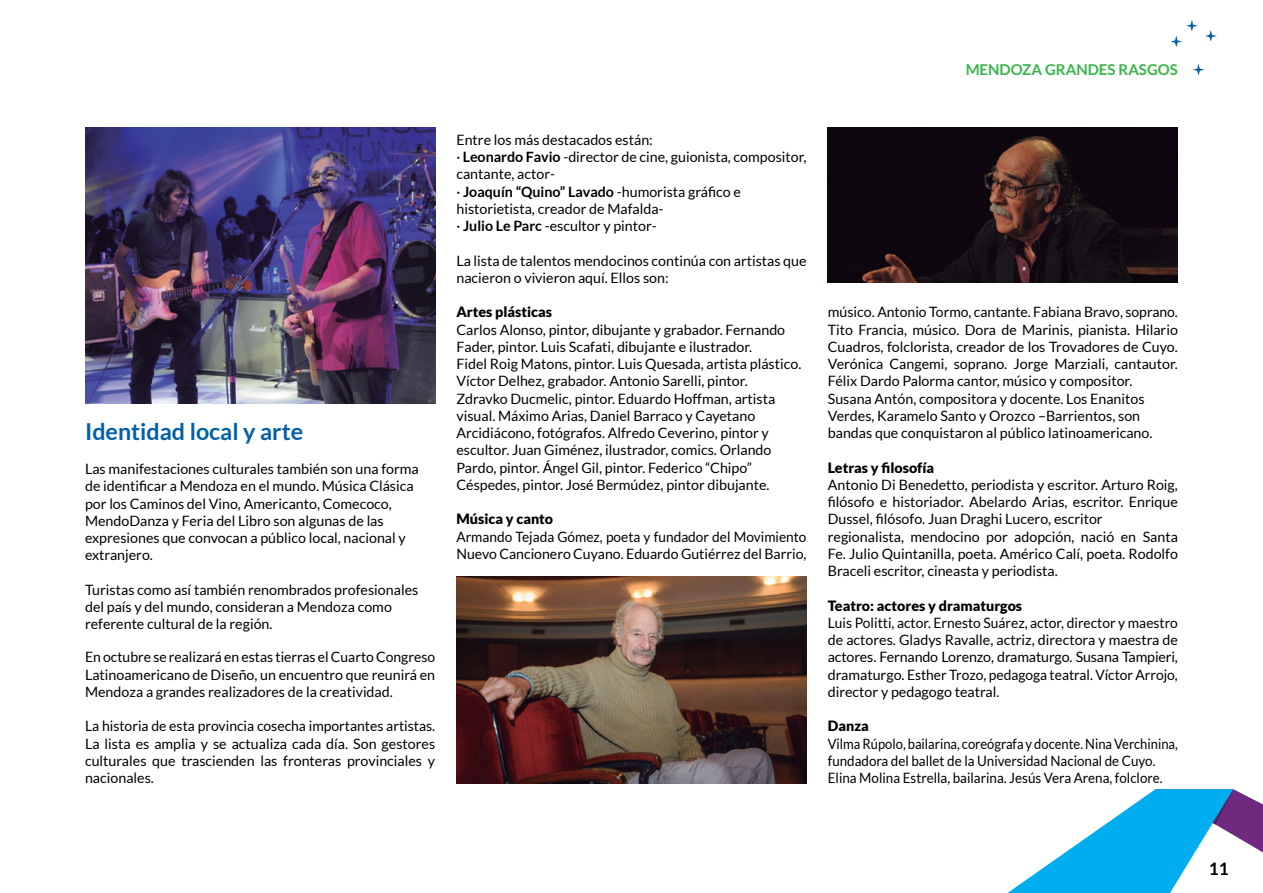
<style>
.page{position:relative;width:1263px;height:893px;background:#fff}
.page>*{position:absolute;margin:0;border:0;box-sizing:border-box;transform-origin:0 0}
.Titulos{font:700 23.25px "Lato";color:#0060a9}
.t1{font:700 17.25px "Lato";color:#000}
.t2{font:700 15px "Lato";color:#39b54a}
.texto_mercosur{font:14.25px/17.2px "Lato";color:#000;text-align:justify}
.Titulos-2{font:14.25px/17.2px "Lato";color:#000}
.texto_mercosur-2{font:14.25px/17.2px "Lato";color:#000;scale:.91 1}
.texto_mercosur-3{font:14.25px/17.2px "Lato";color:#000;scale:.96 1}
.texto_mercosur-4{font:900 14.25px "Lato";color:#000}
.texto_mercosur-5{font:14.25px "Lato";color:#000;scale:.94 1}
.texto_mercosur-6{font:700 14.25px "Lato";color:#000}
.s1{font-weight:700}
.s2{font-weight:400}
</style>
<div class="page">
<svg style="left:1007px;top:789px;width:256px;height:104px"></svg>
<svg style="left:1170px;top:20px;width:28px;height:27px"></svg>
<svg style="left:1205px;top:30px;width:12px;height:12px"></svg>
<svg style="left:1193px;top:64px;width:12px;height:11px"></svg>
<img style="left:828px;top:128px;width:350px;height:155px">
<img style="left:85px;top:128px;width:350px;height:276px">
<img style="left:456px;top:576px;width:350px;height:207px">
<p class="t2" style="left:966px;top:61px;width:214px">MENDOZA GRANDES RASGOS</p>
<p class="Titulos" style="left:85px;top:418px;width:220px">Identidad local y arte</p>
<p class="Titulos-2" style="left:85px;top:460px;width:335px">Las manifestaciones culturales también son una forma de identificar a Mendoza en el mundo. Música Clásica por los Caminos del Vino, Americanto, Comecoco, MendoDanza y Feria del Libro son algunas de las expresiones que convocan a público local, nacional y extranjero.</p>
<p class="Titulos-2" style="left:85px;top:581px;width:335px">Turistas como así también renombrados profesionales del país y del mundo, consideran a Mendoza como referente cultural de la región.</p>
<p class="texto_mercosur" style="left:85px;top:648px;width:352px">En octubre se realizará en estas tierras el Cuarto Congreso Latinoamericano de Diseño, un encuentro que reunirá en Mendoza a grandes realizadores de la creatividad.</p>
<p class="texto_mercosur" style="left:85px;top:717px;width:352px">La historia de esta provincia cosecha importantes artistas.<br>La lista es amplia y se actualiza cada día. Son gestores culturales que trascienden las fronteras provinciales y nacionales.</p>
<p class="texto_mercosur" style="left:456px;top:131px;width:198px">Entre los más destacados están:</p>
<p class="texto_mercosur" style="left:456px;top:148px;width:352px">· <span class="s1">Leonardo Favio</span> -director de cine, guionista, compositor, cantante, actor-</p>
<p class="texto_mercosur-6" style="left:456px;top:183px;width:286px"><span class="s2">·</span> Joaquín “Quino” Lavado <span class="s2">-humorista gráfico e</span></p>
<p class="texto_mercosur" style="left:456px;top:200px;width:209px">historietista, creador de Mafalda-</p>
<p class="texto_mercosur" style="left:456px;top:217px;width:202px">· <span class="s1">Julio Le Parc</span> -escultor y pintor-</p>
<p class="texto_mercosur" style="left:456px;top:252px;width:352px">La lista de talentos mendocinos continúa con artistas que nacieron o vivieron aquí. Ellos son:</p>
<p class="texto_mercosur-4" style="left:456px;top:304px;width:97px">Artes plásticas</p>
<p class="texto_mercosur" style="left:456px;top:321px;width:330px">Carlos Alonso, pintor, dibujante y grabador. Fernando</p>
<p class="texto_mercosur" style="left:456px;top:338px;width:297px">Fader, pintor. Luis Scafati, dibujante e ilustrador.</p>
<p class="texto_mercosur" style="left:456px;top:355px;width:346px">Fidel Roig Matons, pintor. Luis Quesada, artista plástico.</p>
<p class="texto_mercosur" style="left:456px;top:372px;width:293px">Víctor Delhez, grabador. Antonio Sarelli, pintor.</p>
<p class="texto_mercosur" style="left:456px;top:390px;width:320px">Zdravko Ducmelic, pintor. Eduardo Hoffman, artista</p>
<p class="texto_mercosur" style="left:456px;top:407px;width:300px">visual. Máximo Arias, Daniel Barraco y Cayetano</p>
<p class="texto_mercosur" style="left:456px;top:424px;width:314px">Arcidiácono, fotógrafos. Alfredo Ceverino, pintor y</p>
<p class="texto_mercosur" style="left:456px;top:441px;width:317px">escultor. Juan Giménez, ilustrador, comics. Orlando</p>
<p class="texto_mercosur" style="left:456px;top:459px;width:297px">Pardo, pintor. Ángel Gil, pintor. Federico “Chipo”</p>
<p class="texto_mercosur" style="left:456px;top:476px;width:315px">Céspedes, pintor. José Bermúdez, pintor dibujante.</p>
<p class="texto_mercosur-4" style="left:456px;top:511px;width:98px">Música y canto</p>
<p class="texto_mercosur-3" style="left:456px;top:528px;width:366px">Armando Tejada Gómez, poeta y fundador del Movimiento<br>Nuevo Cancionero Cuyano. Eduardo Gutiérrez del Barrio,</p>
<p class="texto_mercosur" style="left:828px;top:303px;width:352px">músico. Antonio Tormo, cantante. Fabiana Bravo, soprano.<br>Tito Francia, músico. Dora de Marinis, pianista. Hilario Cuadros, folclorista, creador de los Trovadores de Cuyo.<br>Verónica Cangemi, soprano. Jorge Marziali, cantautor.<br>Félix Dardo Palorma cantor, músico y compositor.</p>
<p class="texto_mercosur" style="left:828px;top:390px;width:318px">Susana Antón, compositora y docente. Los Enanitos</p>
<p class="texto_mercosur" style="left:828px;top:407px;width:314px">Verdes, Karamelo Santo y Orozco –Barrientos, son</p>
<p class="texto_mercosur" style="left:828px;top:424px;width:326px">bandas que conquistaron al público latinoamericano.</p>
<p class="texto_mercosur-4" style="left:828px;top:459px;width:108px">Letras y filosofía</p>
<p class="texto_mercosur" style="left:828px;top:476px;width:352px">Antonio Di Benedetto, periodista y escritor. Arturo Roig, filósofo e historiador. Abelardo Arias, escritor. Enrique Dussel, filósofo. Juan Draghi Lucero, escritor</p>
<p class="texto_mercosur" style="left:828px;top:528px;width:352px">regionalista, mendocino por adopción, nació en Santa Fe. Julio Quintanilla, poeta. Américo Calí, poeta. Rodolfo Braceli escritor, cineasta y periodista.</p>
<p class="texto_mercosur-4" style="left:828px;top:597px;width:196px">Teatro: actores y dramaturgos</p>
<p class="texto_mercosur" style="left:828px;top:614px;width:352px">Luis Politti, actor. Ernesto Suárez, actor, director y maestro de actores. Gladys Ravalle, actriz, directora y maestra de actores. Fernando Lorenzo, dramaturgo. Susana Tampieri, dramaturgo. Esther Trozo, pedagoga teatral. Víctor Arrojo, director y pedagogo teatral.</p>
<p class="texto_mercosur-4" style="left:828px;top:718px;width:42px">Danza</p>
<p class="texto_mercosur-2" style="left:828px;top:735px;width:386px">Vilma Rúpolo, bailarina, coreógrafa y docente. Nina Verchinina, fundadora del ballet de la Universidad Nacional de Cuyo.</p>
<p class="texto_mercosur-5" style="left:828px;top:770px;width:358px">Elina Molina Estrella, bailarina. Jesús Vera Arena, folclore.</p>
<p class="t1" style="left:1209px;top:859px;width:22px">11</p>
</div>
